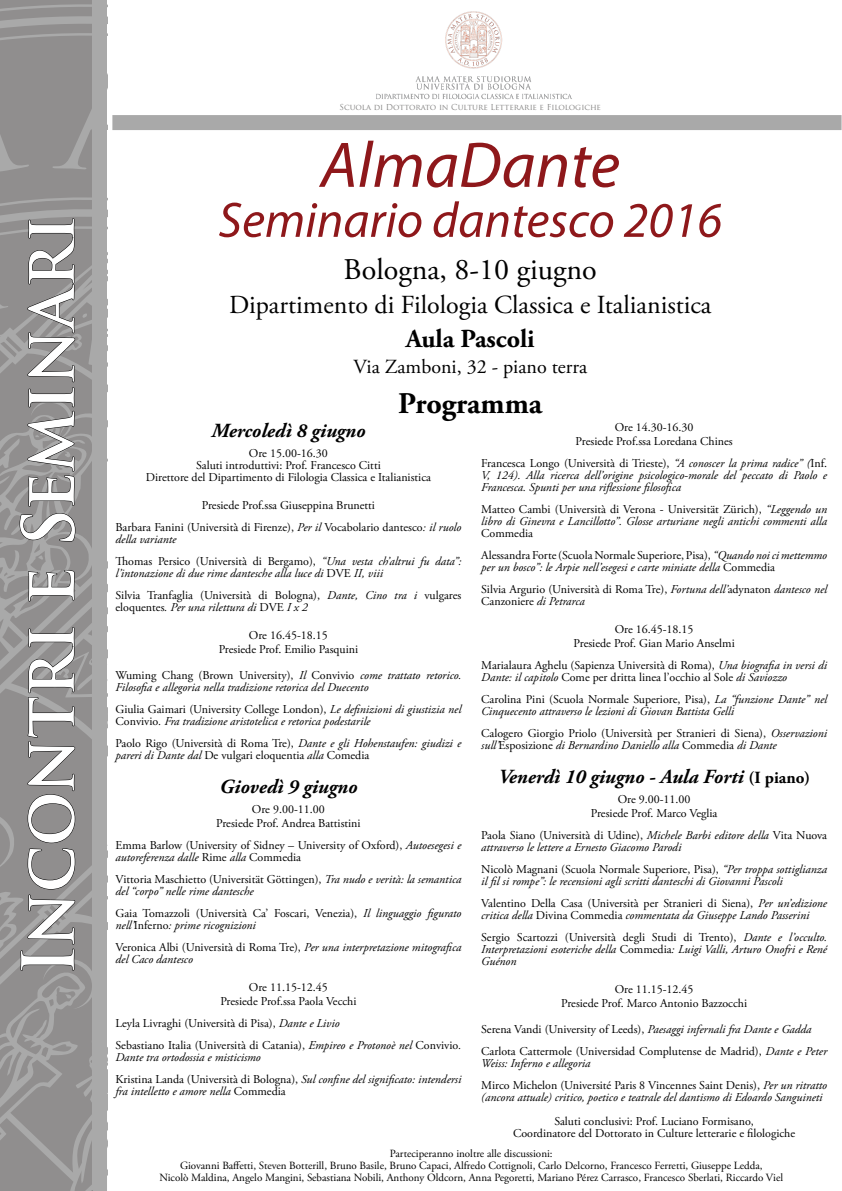
<style>
.page{position:relative;width:842px;height:1191px;background:#fff}
.page>*{position:absolute;margin:0;border:0;box-sizing:border-box;transform-origin:0 0}
.t1{font:700 70px "Trajan Pro";color:#fff;scale:.94 1}
.t2{font:italic 65px "Myriad Pro";color:#8e181b}
.t3{font:italic 50px "Myriad Pro";color:#8e181b}
.t4{font:30px "Adobe Garamond Pro";color:#000}
.t5{font:700 30px "Adobe Garamond Pro";color:#000}
.t6{font:26px "Adobe Garamond Pro";color:#000}
.t7{font:700 26px "Adobe Garamond Pro";color:#000}
.t8{font:italic 700 20px "Adobe Garamond Pro";color:#000}
.t9{font:20px "Adobe Garamond Pro";color:#000}
.t10{font:italic 12px/12px "Adobe Garamond Pro";color:#000}
.t11{font:12px/12px "Adobe Garamond Pro";color:#000;text-align:center}
.t12{font:11px/12px "Adobe Garamond Pro";color:#000;text-align:center}
.t13{font:8px "Trajan Pro";color:#828180}
.s1{font-style:italic}
.s2{font-style:normal}
.s3{font-style:normal;font-size:17px}
</style>
<div class="page">
<svg style="left:0;top:0;width:107px;height:215px;background:#939191"></svg>
<div style="left:92px;top:0;width:14px;height:1189px;background:#a9a9a9"></div>
<div style="left:112px;top:115px;width:729px;height:15px;background:#a9a9a9"></div>
<svg style="left:0;top:218px;width:107px;height:973px;background:#929191"></svg>
<img style="left:376px;top:11px;width:196px;height:89px">
<h1 class="t1" style="left:5px;top:975px;width:809px;rotate:-90deg">Incontri e Seminari</h1>
<p class="t13" style="left:339px;top:102px;width:263px">Scuola di Dottorato in Culture Letterarie e Filologiche</p>
<h2 class="t2" style="left:321px;top:125px;width:301px">AlmaDante</h2>
<h3 class="t3" style="left:218px;top:189px;width:505px">Seminario dantesco 2016</h3>
<h3 class="t4" style="left:344px;top:251px;width:255px">Bologna, 8-10 giugno</h3>
<h3 class="t6" style="left:229px;top:289px;width:484px">Dipartimento di Filologia Classica e Italianistica</h3>
<h3 class="t7" style="left:406px;top:323px;width:130px">Aula Pascoli</h3>
<h3 class="t9" style="left:353px;top:354px;width:235px">Via Zamboni, 32 - piano terra</h3>
<h3 class="t5" style="left:398px;top:386px;width:146px">Programma</h3>
<h3 class="t8" style="left:211px;top:419px;width:156px">Mercoledì 8 giugno</h3>
<p class="t11" style="left:146px;top:447px;width:287px">Ore 15.00-16.30<br>Saluti introduttivi: Prof. Francesco Citti<br>Direttore del Dipartimento di Filologia Classica e Italianistica</p>
<p class="t11" style="left:116px;top:494px;width:347px;line-height:22px">Presiede Prof.ssa Giuseppina Brunetti<br>Barbara Fanini (Università di Firenze), <span class="s1">Per il</span> Vocabolario dantesco<span class="s1">: il ruolo</span></p>
<p class="t10" style="left:116px;top:528px;width:347px;line-height:22px">della variante<br><span class="s2">Thomas Persico (Università di Bergamo),</span> “Una vesta ch’altrui fu data”:</p>
<p class="t10" style="left:116px;top:562px;width:347px;line-height:22px">l’intonazione di due rime dantesche alla luce di <span class="s2">DVE</span> II, viii<br><span class="s2">Silvia Tranfaglia (Università di Bologna),</span> Dante, Cino tra i <span class="s2">vulgares</span></p>
<p class="t10" style="left:116px;top:601px;width:194px"><span class="s2">eloquentes</span>. Per una rilettura di <span class="s2">DVE</span> I x 2</p>
<p class="t11" style="left:219px;top:628px;width:141px;line-height:14px">Ore 16.45-18.15<br>Presiede Prof. Emilio Pasquini</p>
<p class="t10" style="left:116px;top:669px;width:347px"><span class="s2">Wuming Chang (Brown University),</span> Il <span class="s2">Convivio</span> come trattato retorico.<br>Filosofia e allegoria nella tradizione retorica del Duecento</p>
<p class="t10" style="left:116px;top:703px;width:347px"><span class="s2">Giulia Gaimari (University College London),</span> Le definizioni di giustizia nel<br><span class="s2">Convivio</span>. Fra tradizione aristotelica e retorica podestarile</p>
<p class="t11" style="left:116px;top:737px;width:347px;text-align:left">Paolo Rigo (Università di Roma Tre), <span class="s1">Dante e gli Hohenstaufen: giudizi e pareri di Dante dal</span> De vulgari eloquentia <span class="s1">alla</span> Comedia</p>
<h3 class="t8" style="left:220px;top:775px;width:139px">Giovedì 9 giugno</h3>
<p class="t11" style="left:216px;top:802px;width:146px;line-height:14px">Ore 9.00-11.00<br>Presiede Prof. Andrea Battistini</p>
<p class="t11" style="left:116px;top:839px;width:347px;text-align:left">Emma Barlow (University of Sidney – University of Oxford), <span class="s1">Autoesegesi e autoreferenza dalle</span> Rime <span class="s1">alla</span> Commedia</p>
<p class="t10" style="left:116px;top:873px;width:347px"><span class="s2">Vittoria Maschietto (Universität Göttingen),</span> Tra nudo e verità: la semantica del “corpo” nelle rime dantesche</p>
<p class="t11" style="left:116px;top:907px;width:347px;text-align:left">Gaia Tomazzoli (Università Ca’ Foscari, Venezia), <span class="s1">Il linguaggio figurato nell’</span>Inferno<span class="s1">: prime ricognizioni</span></p>
<p class="t10" style="left:116px;top:941px;width:347px"><span class="s2">Veronica Albi (Università di Roma Tre),</span> Per una interpretazione mitografica del Caco dantesco</p>
<p class="t11" style="left:220px;top:980px;width:138px;line-height:14px">Ore 11.15-12.45<br>Presiede Prof.ssa Paola Vecchi</p>
<p class="t11" style="left:116px;top:1012px;width:347px;line-height:22px;text-align:left">Leyla Livraghi (Università di Pisa), <span class="s1">Dante e Livio<br></span>Sebastiano Italia (Università di Catania), <span class="s1">Empireo e Protonoè nel</span> Convivio<span class="s1">.</span></p>
<p class="t10" style="left:116px;top:1046px;width:347px;line-height:22px">Dante tra ortodossia e misticismo<br><span class="s2">Kristina Landa (Università di Bologna),</span> Sul confine del significato: intendersi</p>
<p class="t10" style="left:116px;top:1085px;width:172px">fra intelletto e amore nella <span class="s2">Commedia</span></p>
<p class="t11" style="left:576px;top:420px;width:159px;line-height:14px">Ore 14.30-16.30<br>Presiede Prof.ssa Loredana Chines</p>
<p class="t10" style="left:481px;top:457px;width:347px;text-align:justify"><span class="s2">Francesca Longo (Università di Trieste),</span> “A conoscer la prima radice” (<span class="s2">Inf.<br></span>V, 124). Alla ricerca dell’origine psicologico-morale del peccato di Paolo e Francesca. Spunti per una riflessione filosofica</p>
<p class="t10" style="left:481px;top:503px;width:347px"><span class="s2">Matteo Cambi (Università di Verona - Universität Zürich),</span> “Leggendo un libro di Ginevra e Lancillotto”. Glosse arturiane negli antichi commenti alla</p>
<p class="t11" style="left:481px;top:522px;width:347px;line-height:22px;text-align:left">Commedia<br>Alessandra Forte (Scuola Normale Superiore, Pisa), <span class="s1">“Quando noi ci mettemmo</span></p>
<p class="t10" style="left:481px;top:556px;width:347px;line-height:22px">per un bosco”: le Arpie nell’esegesi e carte miniate della <span class="s2">Commedia<br>Silvia Argurio (Università di Roma Tre),</span> Fortuna dell’<span class="s2">adynaton</span> dantesco nel</p>
<p class="t11" style="left:481px;top:595px;width:105px">Canzoniere <span class="s1">di Petrarca</span></p>
<p class="t11" style="left:574px;top:622px;width:163px;line-height:14px">Ore 16.45-18.15<br>Presiede Prof. Gian Mario Anselmi</p>
<p class="t11" style="left:481px;top:659px;width:347px;text-align:left">Marialaura Aghelu (Sapienza Università di Roma), <span class="s1">Una biografia in versi di<br>Dante: il capitolo</span> Come per dritta linea l’occhio al Sole <span class="s1">di Saviozzo</span></p>
<p class="t10" style="left:481px;top:693px;width:347px"><span class="s2">Carolina Pini (Scuola Normale Superiore, Pisa),</span> La “funzione Dante” nel<br>Cinquecento attraverso le lezioni di Giovan Battista Gelli</p>
<p class="t11" style="left:481px;top:727px;width:347px;text-align:left">Calogero Giorgio Priolo (Università per Stranieri di Siena), <span class="s1">Osservazioni sull’</span>Esposizione <span class="s1">di Bernardino Daniello alla</span> Commedia <span class="s1">di Dante</span></p>
<h3 class="t8" style="left:498px;top:765px;width:314px">Venerdì 10 giugno - Aula Forti <span class="s3">(I piano)</span></h3>
<p class="t11" style="left:591px;top:792px;width:128px;line-height:14px">Ore 9.00-11.00<br>Presiede Prof. Marco Veglia</p>
<p class="t10" style="left:481px;top:829px;width:347px"><span class="s2">Paola Siano (Università di Udine),</span> Michele Barbi editore della <span class="s2">Vita Nuova </span>attraverso le lettere a Ernesto Giacomo Parodi</p>
<p class="t10" style="left:481px;top:863px;width:347px"><span class="s2">Nicolò Magnani (Scuola Normale Superiore, Pisa),</span> “Per troppa sottiglianza il fil si rompe”: le recensioni agli scritti danteschi di Giovanni Pascoli</p>
<p class="t11" style="left:481px;top:897px;width:347px;text-align:left">Valentino Della Casa (Università per Stranieri di Siena), <span class="s1">Per un’edizione critica della</span> Divina Commedia <span class="s1">commentata da Giuseppe Lando Passerini</span></p>
<p class="t10" style="left:481px;top:931px;width:347px;text-align:justify"><span class="s2">Sergio Scartozzi (Università degli Studi di Trento),</span> Dante e l’occulto.<br>Interpretazioni esoteriche della <span class="s2">Commedia</span>: Luigi Valli, Arturo Onofri e René Guénon</p>
<p class="t11" style="left:561px;top:982px;width:188px;line-height:14px">Ore 11.15-12.45<br>Presiede Prof. Marco Antonio Bazzocchi</p>
<p class="t11" style="left:481px;top:1018px;width:347px;line-height:22px;text-align:left">Serena Vandi (University of Leeds), <span class="s1">Paesaggi infernali fra Dante e Gadda<br></span>Carlota Cattermole (Universidad Complutense de Madrid), <span class="s1">Dante e Peter</span></p>
<p class="t11" style="left:481px;top:1052px;width:347px;line-height:22px;text-align:left"><span class="s1">Weiss: Inferno e allegoria<br></span>Mirco Michelon (Université Paris 8 Vincennes Saint Denis), <span class="s1">Per un ritratto</span></p>
<p class="t10" style="left:481px;top:1091px;width:343px">(ancora attuale) critico, poetico e teatrale del dantismo di Edoardo Sanguineti</p>
<p class="t11" style="left:513px;top:1115px;width:284px">Saluti conclusivi: Prof. Luciano Formisano,<br>Coordinatore del Dottorato in Culture letterarie e filologiche</p>
<p class="t12" style="left:159px;top:1147px;width:625px">Parteciperanno inoltre alle discussioni:<br>Giovanni Baffetti, Steven Botterill, Bruno Basile, Bruno Capaci, Alfredo Cottignoli, Carlo Delcorno, Francesco Ferretti, Giuseppe Ledda,<br>Nicolò Maldina, Angelo Mangini, Sebastiana Nobili, Anthony Oldcorn, Anna Pegoretti, Mariano Pérez Carrasco, Francesco Sberlati, Riccardo Viel</p>
</div>
